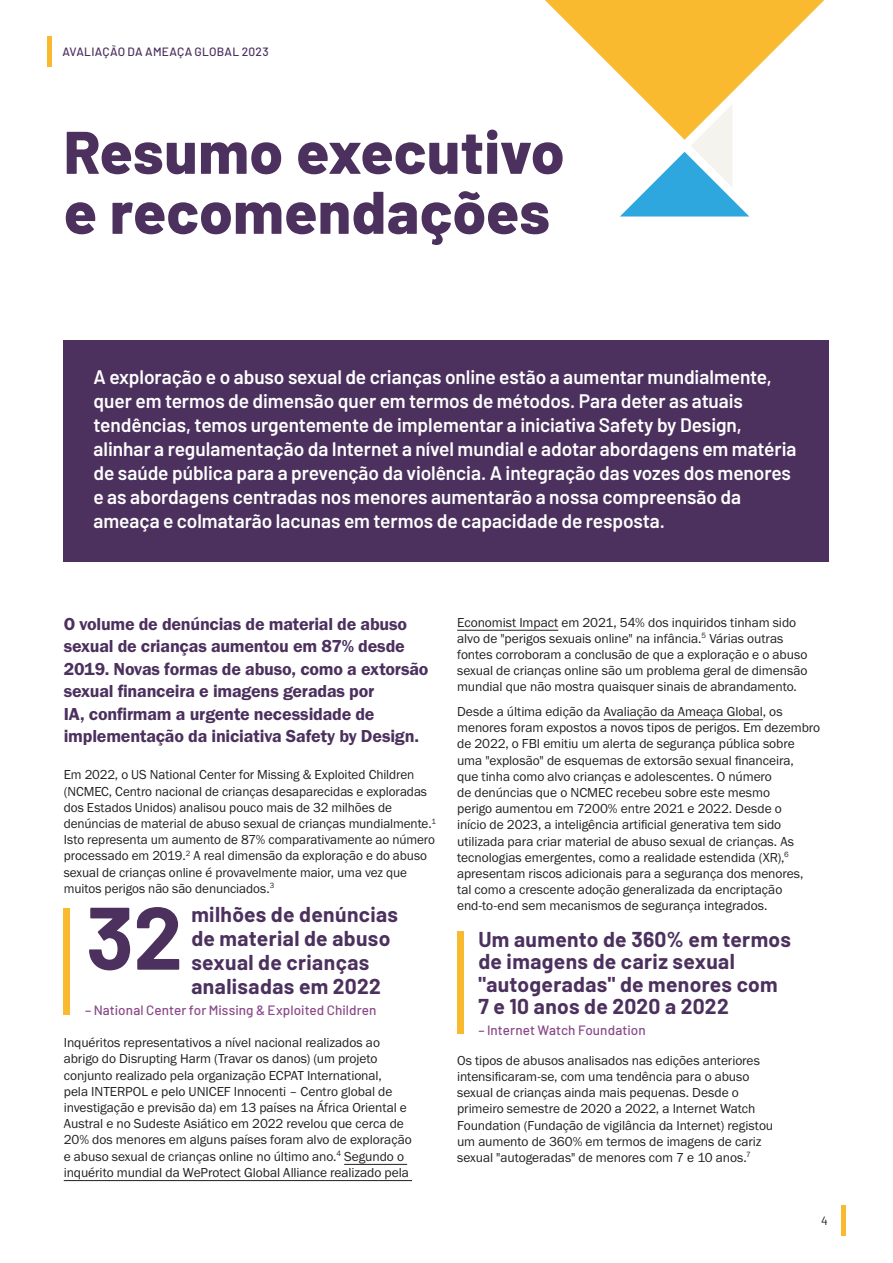
<style>
.page{position:relative;width:893px;height:1263px;background:#fff}
.page>*{position:absolute;margin:0;border:0;box-sizing:border-box;transform-origin:0 0}
.Barlow_12pt_EXTRA_BOLD{font:700 88.5px "Barlow";color:#4c305e}
.Page_Header{font:800 60px/60px "Barlow";letter-spacing:.005em;color:#4c305e}
.Barlow_12pt_EXTRA_BOLD-2{font:700 21px/24px "Barlow";letter-spacing:.015em;color:#4c305e}
.HEADER_SUBTEXT{font:600 19.5px/24px "Barlow";letter-spacing:-.005em;color:#fff}
.FRANK_PURPLE_12pt{font:18px/22.5px "Franklin Gothic URW Dem";letter-spacing:-.015em;color:#4c305e}
.Body_copy_9pt{font:13.5px/16.2px "Franklin Gothic URW Boo";letter-spacing:-.005em;color:#231f20}
.Barlow_12pt_MEDIUM_PURPLE{font:500 13.5px "Barlow";letter-spacing:.005em;color:#8a4988}
.Paragraph_Style_1{font:500 13.5px "Barlow";letter-spacing:.005em;color:#8a4988}
.t1{font:500 12px "Barlow";letter-spacing:.02em;color:#4c305e}
.t2{font:12px "Barlow";color:#231f20}
</style>
<div class="page">
<hr style="left:344px;top:1164px;width:63px;height:1px;background:#231f20">
<hr style="left:64px;top:1180px;width:348px;height:1px;background:#231f20">
<hr style="left:457px;top:630px;width:101px;height:1px;background:#231f20">
<hr style="left:604px;top:719px;width:159px;height:1px;background:#231f20">
<svg style="left:545px;top:0;width:279px;height:216px"></svg>
<div style="left:64px;top:340px;width:765px;height:221px;background:#4c305e"></div>
<div style="left:64px;top:908px;width:6px;height:106px;background:#faba2f"></div>
<div style="left:457px;top:932px;width:6px;height:102px;background:#faba2f"></div>
<hr style="left:48px;top:37px;width:4px;height:30px;background:#faba2f">
<hr style="left:841px;top:1205px;width:4px;height:31px;background:#faba2f">
<p class="t1" style="left:63px;top:43px;width:208px">AVALIAÇÃO DA AMEAÇA GLOBAL 2023</p>
<p class="Page_Header" style="left:64px;top:118px;width:502px">Resumo executivo e recomendações</p>
<p class="HEADER_SUBTEXT" style="left:94px;top:363px;width:704px">A exploração e o abuso sexual de crianças online estão a aumentar mundialmente, quer em termos de dimensão quer em termos de métodos. Para deter as atuais tendências, temos urgentemente de implementar a iniciativa Safety by Design, alinhar a regulamentação da Internet a nível mundial e adotar abordagens em matéria de saúde pública para a prevenção da violência. A integração das vozes dos menores e as abordagens centradas nos menores aumentarão a nossa compreensão da ameaça e colmatarão lacunas em termos de capacidade de resposta.</p>
<p class="FRANK_PURPLE_12pt" style="left:64px;top:612px;width:366px">O volume de denúncias de material de abuso sexual de crianças aumentou em 87% desde 2019. Novas formas de abuso, como a extorsão sexual financeira e imagens geradas por<br>IA, confirmam a urgente necessidade de implementação da iniciativa Safety by Design.</p>
<p class="Body_copy_9pt" style="left:64px;top:767px;width:374px">Em 2022, o US National Center for Missing &amp; Exploited Children (NCMEC, Centro nacional de crianças desaparecidas e exploradas dos Estados Unidos) analisou pouco mais de 32 milhões de denúncias de material de abuso sexual de crianças mundialmente.<sup>1<br></sup>Isto representa um aumento de 87% comparativamente ao número processado em 2019.<sup>2</sup> A real dimensão da exploração e do abuso sexual de crianças online é provavelmente maior, uma vez que muitos perigos não são denunciados.<sup>3</sup></p>
<p class="Barlow_12pt_EXTRA_BOLD" style="left:86px;top:872px;width:98px">32</p>
<p class="Barlow_12pt_EXTRA_BOLD-2" style="left:191px;top:901px;width:208px">milhões de denúncias de material de abuso sexual de crianças analisadas em 2022</p>
<p class="Barlow_12pt_MEDIUM_PURPLE" style="left:85px;top:1000px;width:293px">– National Center for Missing &amp; Exploited Children</p>
<p class="Body_copy_9pt" style="left:64px;top:1034px;width:349px">Inquéritos representativos a nível nacional realizados ao abrigo do Disrupting Harm (Travar os danos) (um projeto conjunto realizado pela organização ECPAT International,<br>pela INTERPOL e pelo UNICEF Innocenti – Centro global de investigação e previsão da) em 13 países na África Oriental e Austral e no Sudeste Asiático em 2022 revelou que cerca de 20% dos menores em alguns países foram alvo de exploração e abuso sexual de crianças online no último ano.<sup>4</sup> Segundo o inquérito mundial da WeProtect Global Alliance realizado pela</p>
<p class="Body_copy_9pt" style="left:457px;top:614px;width:352px">Economist Impact em 2021, 54% dos inquiridos tinham sido alvo de "perigos sexuais online" na infância.<sup>5</sup> Várias outras fontes corroboram a conclusão de que a exploração e o abuso sexual de crianças online são um problema geral de dimensão mundial que não mostra quaisquer sinais de abrandamento.</p>
<p class="Body_copy_9pt" style="left:457px;top:703px;width:365px">Desde a última edição da Avaliação da Ameaça Global, os menores foram expostos a novos tipos de perigos. Em dezembro de 2022, o FBI emitiu um alerta de segurança pública sobre uma "explosão" de esquemas de extorsão sexual financeira,<br>que tinha como alvo crianças e adolescentes. O número<br>de denúncias que o NCMEC recebeu sobre este mesmo<br>perigo aumentou em 7200% entre 2021 e 2022. Desde o<br>início de 2023, a inteligência artificial generativa tem sido utilizada para criar material de abuso sexual de crianças. As tecnologias emergentes, como a realidade estendida (XR),<sup>6 </sup>apresentam riscos adicionais para a segurança dos menores, tal como a crescente adoção generalizada da encriptação end-to-end sem mecanismos de segurança integrados.</p>
<p class="Barlow_12pt_EXTRA_BOLD-2" style="left:478px;top:926px;width:314px;line-height:22.5px">Um aumento de 360% em termos de imagens de cariz sexual "autogeradas" de menores com<br>7 e 10 anos de 2020 a 2022</p>
<p class="Paragraph_Style_1" style="left:478px;top:1020px;width:169px">– Internet Watch Foundation</p>
<p class="Body_copy_9pt" style="left:457px;top:1052px;width:318px">Os tipos de abusos analisados nas edições anteriores intensificaram-se, com uma tendência para o abuso sexual de crianças ainda mais pequenas. Desde o primeiro semestre de 2020 a 2022, a Internet Watch Foundation (Fundação de vigilância da Internet) registou um aumento de 360% em termos de imagens de cariz sexual "autogeradas" de menores com 7 e 10 anos.<sup>7</sup></p>
<p class="t2" style="left:821px;top:1212px;width:8px">4</p>
</div>
